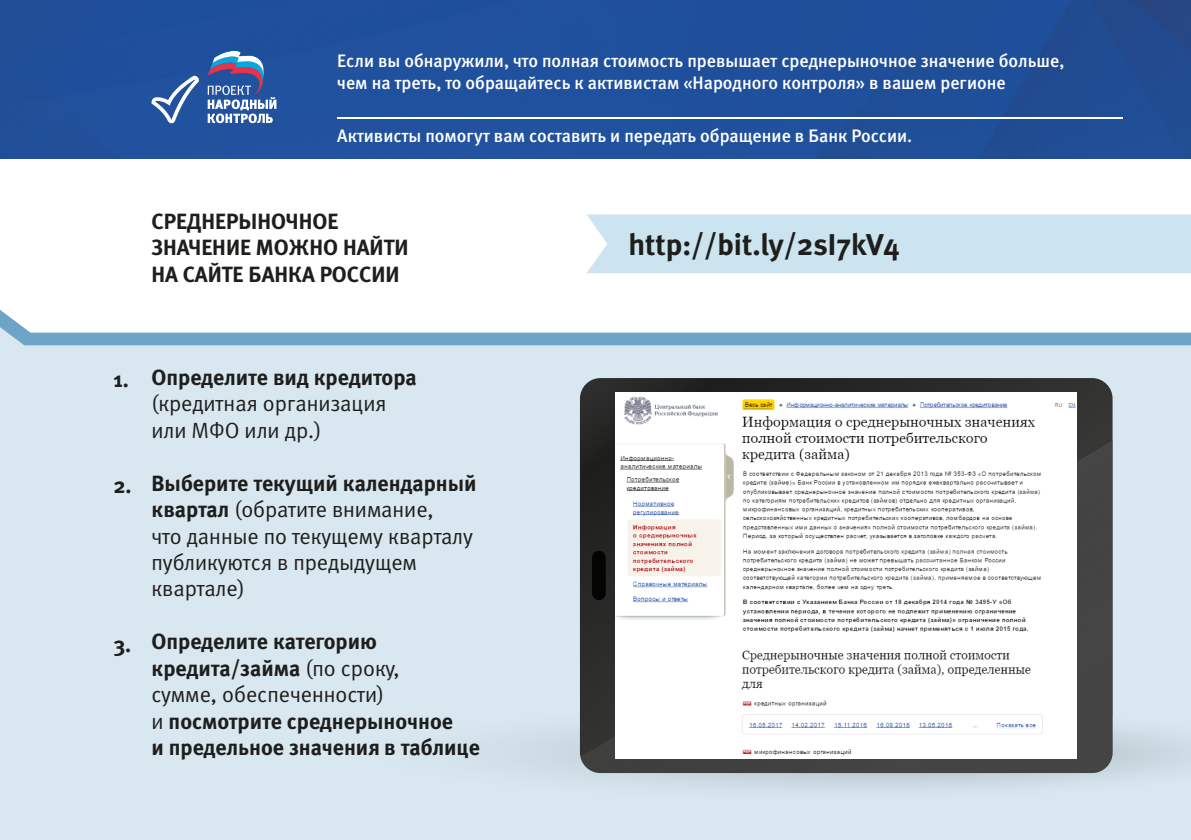
<style>
.page{position:relative;width:1191px;height:840px;background:#fff}
.page>*{position:absolute;margin:0;border:0;box-sizing:border-box;transform-origin:0 0}
.t1{font:30px "Meta Bold C";color:#1e1e1c}
.t2{font:22px/26.4px "Meta Bold C";color:#1e1e1c}
.t3{font:22px/26.4px "Meta Normal C";color:#1e1e1c}
.t4{font:18px/21.6px "Meta Medium C";color:#fff}
.s1{font-family:"Meta Bold C"}
.s2{font-family:"Meta Normal C"}
</style>
<div class="page">
<div style="left:0;top:345px;width:1191px;height:494px;background:#d9e7f0"></div>
<svg style="left:0;top:310px;width:1191px;height:35px"></svg>
<div style="left:587px;top:214px;width:604px;height:59px;background:#cce4f0"></div>
<svg style="left:367px;top:705px;width:824px;height:94px;background:#d1dfe8"></svg>
<svg style="left:580px;top:378px;width:532px;height:62px;background:#2e2f2e"></svg>
<img style="left:616px;top:392px;width:460px;height:48px">
<svg style="left:580px;top:440px;width:532px;height:332px"></svg>
<img style="left:0;top:0;width:1191px;height:159px">
<svg style="left:208px;top:49px;width:68px;height:74px;background:#607cb2"></svg>
<svg style="left:151px;top:76px;width:48px;height:47px"></svg>
<hr style="left:337px;top:117px;width:785px;height:2px;background:#fff">
<p class="t4" style="left:337px;top:50px;width:729px">Если вы обнаружили, что полная стоимость превышает среднерыночное значение больше, чем на треть, то обращайтесь к активистам «Народного контроля» в вашем регионе</p>
<p class="t4" style="left:337px;top:125px;width:576px">Активисты помогут вам составить и передать обращение в Банк России.</p>
<p class="t2" style="left:151px;top:208px;width:259px">СРЕДНЕРЫНОЧНОЕ<br>ЗНАЧЕНИЕ МОЖНО НАЙТИ<br>НА САЙТЕ БАНКА РОССИИ</p>
<h1 class="t1" style="left:628px;top:227px;width:272px">http://bit.ly/2sI7kV4</h1>
<p class="t2" style="left:113px;top:366px;width:17px">1.</p>
<p class="t2" style="left:113px;top:471px;width:20px">2.</p>
<p class="t2" style="left:113px;top:630px;width:19px">3.</p>
<p class="t2" style="left:151px;top:363px;width:267px">Определите вид кредитора</p>
<p class="t3" style="left:151px;top:390px;width:237px">(кредитная организация или МФО или др.)</p>
<p class="t2" style="left:151px;top:469px;width:327px">Выберите текущий календарный</p>
<p class="t3" style="left:151px;top:496px;width:323px"><span class="s1">квартал</span> (обратите внимание,<br>что данные по текущему кварталу публикуются в предыдущем квартале)</p>
<p class="t2" style="left:151px;top:627px;width:250px">Определите категорию кредита/займа <span class="s2">(по сроку,</span></p>
<p class="t3" style="left:151px;top:680px;width:235px">сумме, обеспеченности)</p>
<p class="t2" style="left:151px;top:707px;width:330px"><span class="s2">и</span> посмотрите среднерыночное<br>и предельное значения в таблице</p>
</div>
